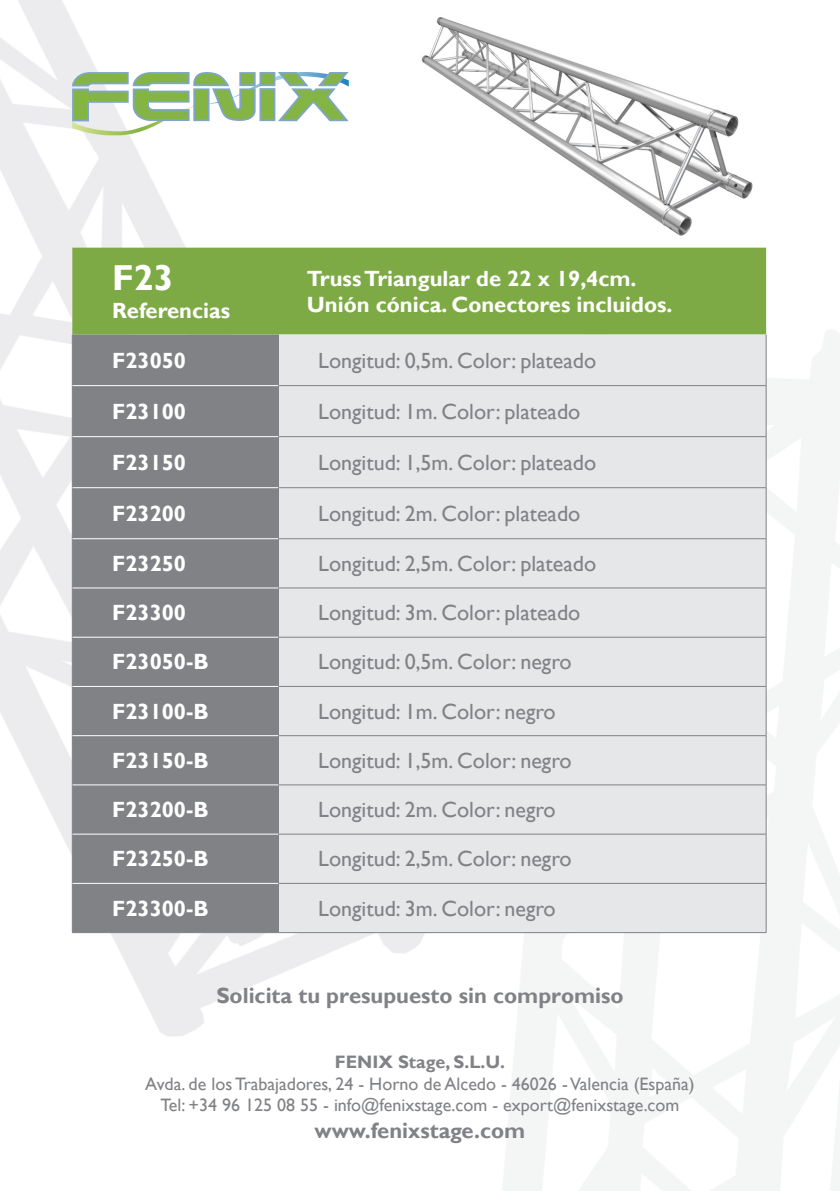
<style>
.page{position:relative;width:840px;height:1191px;background:#fff}
.page>*{position:absolute;margin:0;border:0;box-sizing:border-box;transform-origin:0 0}
.t1{font:700 36px "Gill Sans";color:#fff}
.t2{font:22px "Gill Sans";color:#818285}
.t3{font:700 22px "Gill Sans";color:#fff}
.t4{font:700 22px "Gill Sans";color:#818285}
.t5{font:18px/21.6px "Gill Sans";color:#818285;text-align:center}
.s1{font-weight:700}
</style>
<div class="page">
<img style="left:0;top:0;width:839px;height:1191px">
<div style="left:72px;top:248px;width:693px;height:86px;background:#7eaa46"></div>
<div style="left:73px;top:334px;width:205px;height:598px;background:#818285"></div>
<div style="left:279px;top:334px;width:486px;height:598px;background:#e6e7e9"></div>
<hr style="left:72px;top:334px;width:1px;height:51px;background:#818285">
<hr style="left:278px;top:334px;width:1px;height:51px;background:#818285">
<hr style="left:765px;top:334px;width:1px;height:51px;background:#818285">
<hr style="left:72px;top:385px;width:1px;height:51px;background:#818285">
<hr style="left:278px;top:385px;width:488px;height:1px;background:#818285">
<hr style="left:278px;top:386px;width:1px;height:50px;background:#818285">
<hr style="left:765px;top:386px;width:1px;height:50px;background:#818285">
<hr style="left:72px;top:436px;width:1px;height:52px;background:#818285">
<hr style="left:278px;top:436px;width:488px;height:1px;background:#818285">
<hr style="left:278px;top:437px;width:1px;height:50px;background:#818285">
<hr style="left:765px;top:437px;width:1px;height:50px;background:#818285">
<hr style="left:72px;top:488px;width:1px;height:51px;background:#818285">
<hr style="left:278px;top:487px;width:488px;height:1px;background:#818285">
<hr style="left:278px;top:488px;width:1px;height:50px;background:#818285">
<hr style="left:765px;top:488px;width:1px;height:50px;background:#818285">
<hr style="left:72px;top:539px;width:1px;height:49px;background:#818285">
<hr style="left:278px;top:538px;width:488px;height:1px;background:#818285">
<hr style="left:278px;top:539px;width:1px;height:49px;background:#818285">
<hr style="left:765px;top:539px;width:1px;height:49px;background:#818285">
<hr style="left:72px;top:588px;width:1px;height:49px;background:#818285">
<hr style="left:278px;top:587px;width:488px;height:1px;background:#818285">
<hr style="left:278px;top:588px;width:1px;height:49px;background:#818285">
<hr style="left:765px;top:588px;width:1px;height:49px;background:#818285">
<hr style="left:72px;top:637px;width:1px;height:49px;background:#818285">
<hr style="left:278px;top:637px;width:488px;height:1px;background:#818285">
<hr style="left:278px;top:637px;width:1px;height:49px;background:#818285">
<hr style="left:765px;top:637px;width:1px;height:49px;background:#818285">
<hr style="left:72px;top:686px;width:1px;height:49px;background:#818285">
<hr style="left:278px;top:686px;width:488px;height:1px;background:#818285">
<hr style="left:278px;top:686px;width:1px;height:49px;background:#818285">
<hr style="left:765px;top:686px;width:1px;height:49px;background:#818285">
<hr style="left:72px;top:735px;width:1px;height:50px;background:#818285">
<hr style="left:278px;top:735px;width:488px;height:1px;background:#818285">
<hr style="left:278px;top:736px;width:1px;height:48px;background:#818285">
<hr style="left:765px;top:736px;width:1px;height:48px;background:#818285">
<hr style="left:72px;top:785px;width:1px;height:49px;background:#818285">
<hr style="left:278px;top:784px;width:488px;height:1px;background:#818285">
<hr style="left:278px;top:785px;width:1px;height:49px;background:#818285">
<hr style="left:765px;top:785px;width:1px;height:49px;background:#818285">
<hr style="left:72px;top:834px;width:1px;height:49px;background:#818285">
<hr style="left:278px;top:833px;width:488px;height:1px;background:#818285">
<hr style="left:278px;top:834px;width:1px;height:49px;background:#818285">
<hr style="left:765px;top:834px;width:1px;height:49px;background:#818285">
<hr style="left:72px;top:883px;width:1px;height:49px;background:#818285">
<hr style="left:278px;top:883px;width:488px;height:1px;background:#818285">
<hr style="left:278px;top:883px;width:1px;height:49px;background:#818285">
<hr style="left:765px;top:883px;width:1px;height:49px;background:#818285">
<hr style="left:72px;top:932px;width:206px;height:1px;background:#818285">
<hr style="left:278px;top:932px;width:488px;height:1px;background:#818285">
<hr style="left:72px;top:385px;width:206px;height:1px;background:#fff">
<hr style="left:72px;top:436px;width:206px;height:1px;background:#fff">
<hr style="left:72px;top:487px;width:206px;height:1px;background:#fff">
<hr style="left:72px;top:538px;width:206px;height:1px;background:#fff">
<hr style="left:72px;top:587px;width:206px;height:1px;background:#fff">
<hr style="left:72px;top:637px;width:206px;height:1px;background:#fff">
<hr style="left:72px;top:686px;width:206px;height:1px;background:#fff">
<hr style="left:72px;top:735px;width:206px;height:1px;background:#fff">
<hr style="left:72px;top:784px;width:206px;height:1px;background:#fff">
<hr style="left:72px;top:833px;width:206px;height:1px;background:#fff">
<hr style="left:72px;top:883px;width:206px;height:1px;background:#fff">
<svg style="left:71px;top:70px;width:279px;height:65px"></svg>
<img style="left:408px;top:13px;width:369px;height:223px">
<p class="t1" style="left:112px;top:256px;width:63px">F23</p>
<p class="t3" style="left:112px;top:297px;width:120px">Referencias</p>
<p class="t3" style="left:307px;top:265px;width:331px">Truss Triangular de 22 x 19,4cm.</p>
<p class="t3" style="left:307px;top:291px;width:367px">Unión cónica. Conectores incluidos.</p>
<p class="t3" style="left:112px;top:347px;width:76px">F23050</p>
<p class="t2" style="left:318px;top:347px;width:279px">Longitud: 0,5m. Color: plateado</p>
<p class="t3" style="left:112px;top:398px;width:76px">F23100</p>
<p class="t2" style="left:318px;top:398px;width:263px">Longitud: 1m. Color: plateado</p>
<p class="t3" style="left:112px;top:449px;width:76px">F23150</p>
<p class="t2" style="left:318px;top:449px;width:279px">Longitud: 1,5m. Color: plateado</p>
<p class="t3" style="left:112px;top:500px;width:76px">F23200</p>
<p class="t2" style="left:318px;top:500px;width:263px">Longitud: 2m. Color: plateado</p>
<p class="t3" style="left:112px;top:550px;width:76px">F23250</p>
<p class="t2" style="left:318px;top:551px;width:279px">Longitud: 2,5m. Color: plateado</p>
<p class="t3" style="left:112px;top:599px;width:76px">F23300</p>
<p class="t2" style="left:318px;top:600px;width:263px">Longitud: 3m. Color: plateado</p>
<p class="t3" style="left:112px;top:648px;width:98px">F23050-B</p>
<p class="t2" style="left:318px;top:649px;width:255px">Longitud: 0,5m. Color: negro</p>
<p class="t3" style="left:112px;top:698px;width:98px">F23100-B</p>
<p class="t2" style="left:318px;top:698px;width:239px">Longitud: 1m. Color: negro</p>
<p class="t3" style="left:112px;top:747px;width:98px">F23150-B</p>
<p class="t2" style="left:318px;top:747px;width:255px">Longitud: 1,5m. Color: negro</p>
<p class="t3" style="left:112px;top:796px;width:98px">F23200-B</p>
<p class="t2" style="left:318px;top:797px;width:239px">Longitud: 2m. Color: negro</p>
<p class="t3" style="left:112px;top:845px;width:98px">F23250-B</p>
<p class="t2" style="left:318px;top:846px;width:255px">Longitud: 2,5m. Color: negro</p>
<p class="t3" style="left:112px;top:895px;width:98px">F23300-B</p>
<p class="t2" style="left:318px;top:895px;width:239px">Longitud: 3m. Color: negro</p>
<p class="t4" style="left:216px;top:982px;width:408px">Solicita tu presupuesto sin compromiso</p>
<p class="t5" style="left:145px;top:1051px;width:550px"><span class="s1">FENIX Stage, S.L.U.<br></span>Avda. de los Trabajadores, 24 - Horno de Alcedo - 46026 - Valencia (España)<br>Tel: +34 96 125 08 55 - info@fenixstage.com - export@fenixstage.com</p>
<p class="t4" style="left:314px;top:1116px;width:212px">www.fenixstage.com</p>
</div>
